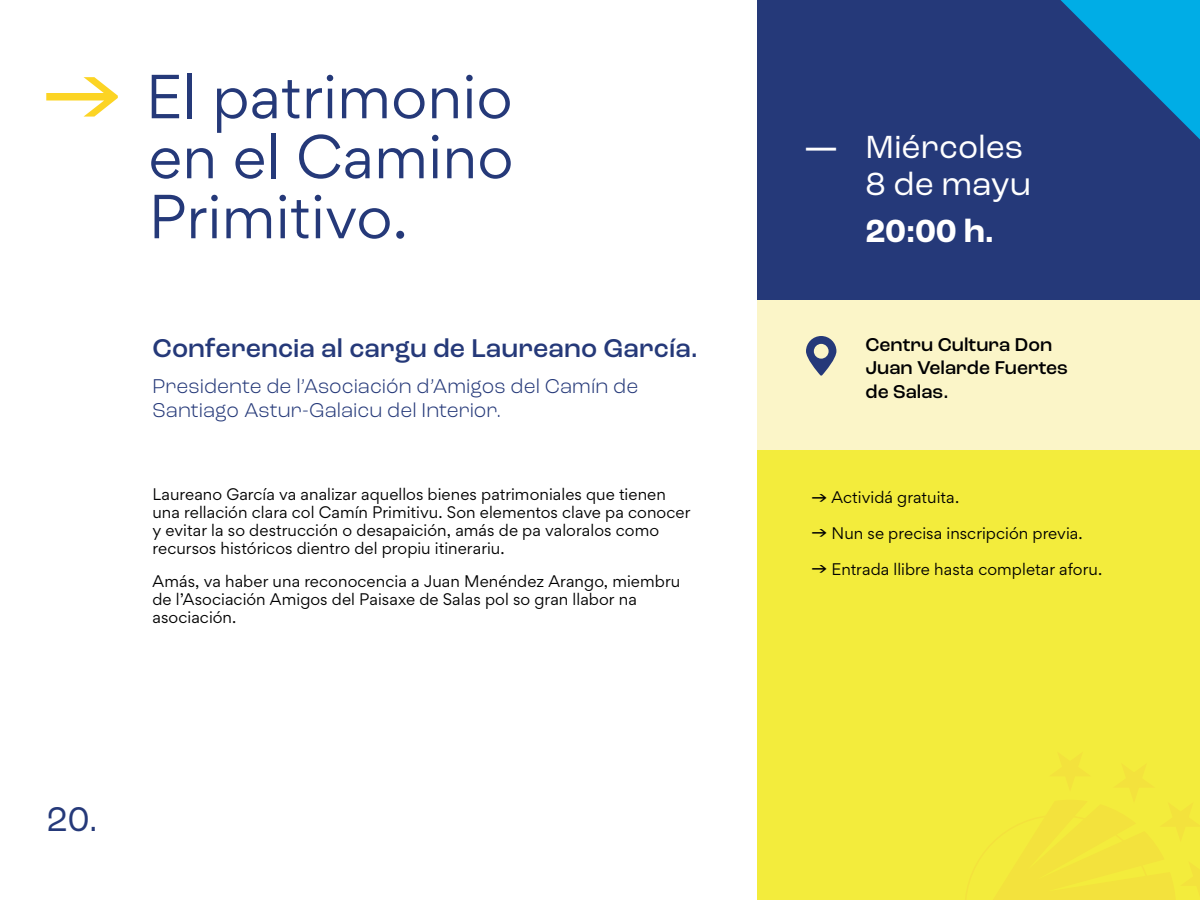
<style>
.page{position:relative;width:1200px;height:900px;background:#fff}
.page>*{position:absolute;margin:0;border:0;box-sizing:border-box;transform-origin:0 0}
.t1{font:107.1px "Baguede";color:#fcd424}
.t2{font:55.5px/60px "Gordita";color:#253979;text-align:justify}
.t3{font:49.5px "Roc Grotesk";color:#fff}
.t4{font:36px "Roc Grotesk";color:#253979}
.t5{font:33.6px/36.8px "Roc Grotesk";letter-spacing:-.005em;color:#fff}
.t6{font:700 33.6px "Roc Grotesk";color:#fff}
.t7{font:500 27px "Roc Grotesk";color:#253979}
.t8{font:300 21px/24px "Roc Grotesk";color:#253979}
.t9{font:500 19.5px/23.4px "Roc Grotesk";color:#000001}
.t10{font:15px/18px "Gordita";letter-spacing:.005em;color:#000001}
.s1{font-family:"Baguede";font-size:21px}
</style>
<div class="page">
<div style="left:758px;top:0;width:442px;height:455px;background:#253979"></div>
<div style="left:758px;top:300px;width:442px;height:442px;background:#fbf5c8"></div>
<div style="left:758px;top:450px;width:442px;height:450px;background:#f3ec3c"></div>
<svg style="left:806px;top:336px;width:30px;height:40px"></svg>
<svg style="left:1061px;top:0;width:139px;height:140px"></svg>
<h1 class="t1" style="left:42px;top:45px;width:83px">→</h1>
<h2 class="t2" style="left:146px;top:66px;width:369px">El patrimonio en el Camino Primitivo.</h2>
<h3 class="t7" style="left:153px;top:331px;width:547px">Conferencia al cargu de Laureano García.</h3>
<h3 class="t8" style="left:153px;top:374px;width:487px">Presidente de l’Asociación d’Amigos del Camín de<br>Santiago Astur-Galaicu del Interior.</h3>
<p class="t10" style="left:153px;top:485px;width:539px">Laureano García va analizar aquellos bienes patrimoniales que tienen una rellación clara col Camín Primitivu. Son elementos clave pa conocer y evitar la so destrucción o desapaición, amás de pa valoralos como recursos históricos dientro del propiu itinerariu.</p>
<p class="t10" style="left:153px;top:572px;width:529px">Amás, va haber una reconocencia a Juan Menéndez Arango, miembru de l’Asociación Amigos del Paisaxe de Salas pol so gran llabor na asociación.</p>
<h3 class="t4" style="left:47px;top:797px;width:53px">20.</h3>
<h3 class="t3" style="left:806px;top:96px;width:31px">_</h3>
<h3 class="t5" style="left:865px;top:129px;width:167px">Miércoles<br>8 de mayu</h3>
<h3 class="t6" style="left:865px;top:210px;width:130px">20:00 h.</h3>
<h3 class="t9" style="left:866px;top:333px;width:204px">Centru Cultura Don<br>Juan Velarde Fuertes de Salas.</h3>
<p class="t10" style="left:812px;top:488px;width:149px"><span class="s1">→</span> Actividá gratuita.</p>
<p class="t10" style="left:812px;top:524px;width:273px"><span class="s1">→</span> Nun se precisa inscripción previa.</p>
<p class="t10" style="left:812px;top:559px;width:292px"><span class="s1">→</span> Entrada llibre hasta completar aforu.</p>
</div>
